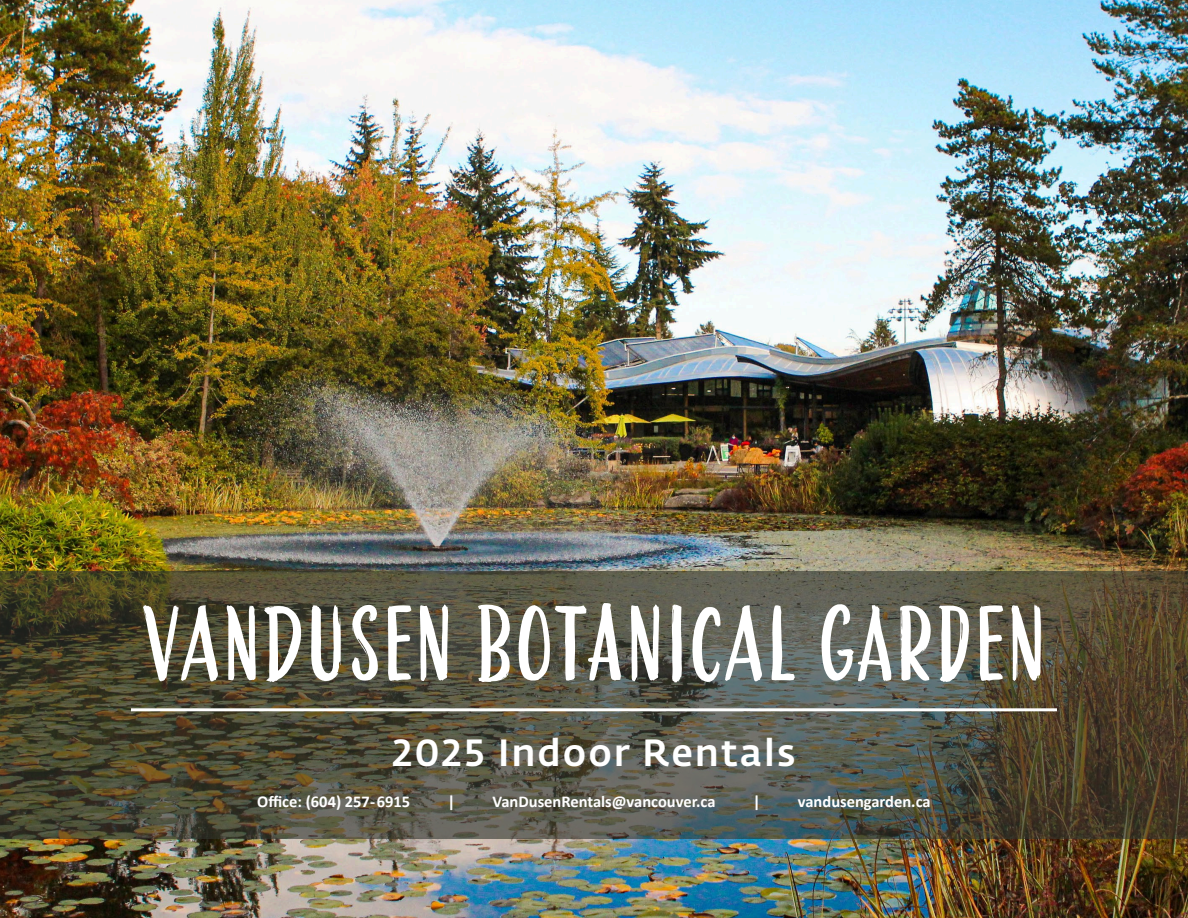
<style>
.page{position:relative;width:1188px;height:918px;background:#fff}
.page>*{position:absolute;margin:0;border:0;box-sizing:border-box;transform-origin:0 0}
.t1{font:90px "Green Thumb";letter-spacing:.05em;color:#fff}
.t2{font:500 37.5px "Fedra Sans Std";letter-spacing:.05em;color:#fff}
.t3{font:700 16.5px "Calibri";color:#fff}
</style>
<div class="page">
<img style="left:0;top:0;width:1188px;height:918px">
<svg style="left:0;top:571px;width:1188px;height:268px;background:#535140"></svg>
<hr style="left:131px;top:708px;width:926px;height:3px;background:#fff">
<p class="t1" style="left:143px;top:574px;width:903px">VANDUSEN BOTANICAL GARDEN</p>
<p class="t2" style="left:393px;top:729px;width:404px">2025 Indoor Rentals</p>
<p class="t3" style="left:257px;top:790px;width:154px">Office: (604) 257-6915</p>
<p class="t3" style="left:447px;top:790px;width:9px">|</p>
<p class="t3" style="left:493px;top:790px;width:224px">VanDusenRentals@vancouver.ca</p>
<p class="t3" style="left:753px;top:790px;width:9px">|</p>
<p class="t3" style="left:798px;top:790px;width:134px">vandusengarden.ca</p>
</div>
